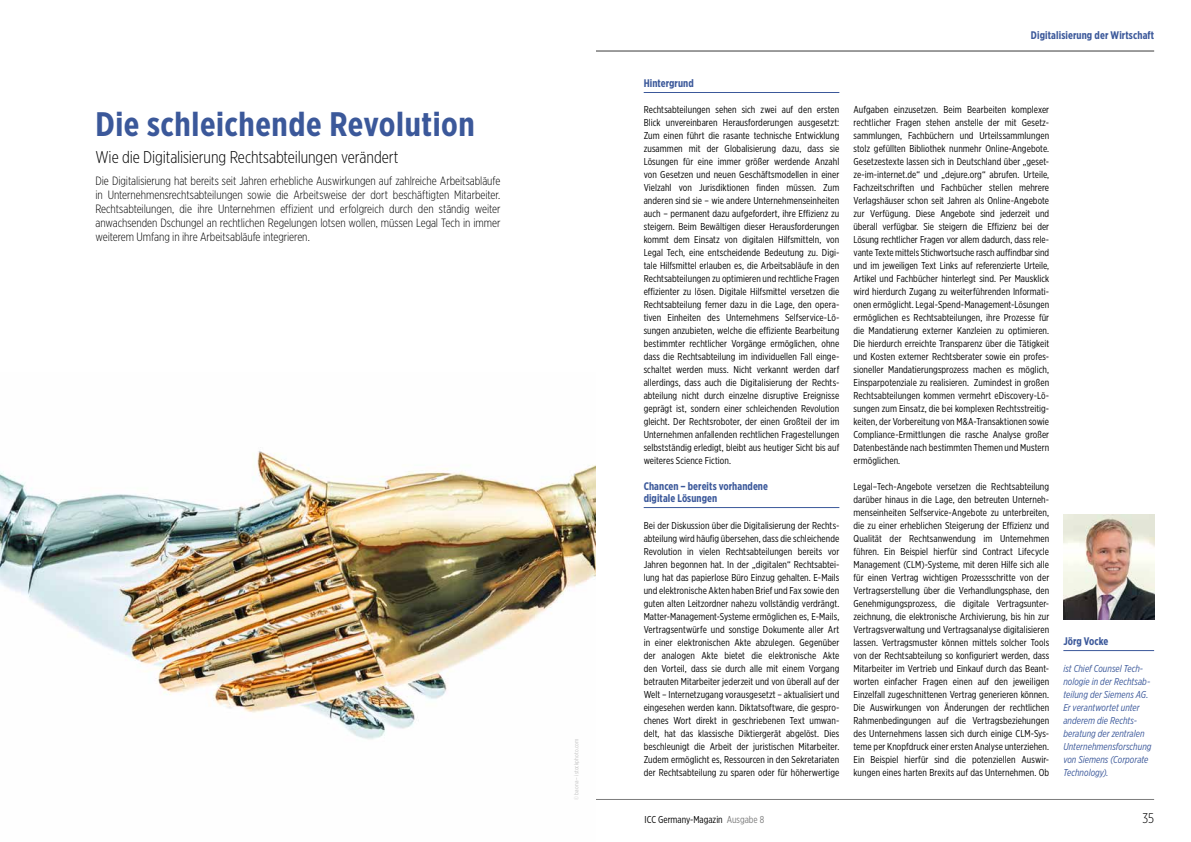
<style>
.page{position:relative;width:1191px;height:842px;background:#fff}
.page>*{position:absolute;margin:0;border:0;box-sizing:border-box;transform-origin:0 0}
.t1{font:700 34px "Gotham X Narrow";letter-spacing:.015em;color:#3b589a}
.t2{font:300 17px "Gotham X Narrow";letter-spacing:-.005em;color:#000}
.t3{font:300 14px "Gotham X Narrow";color:#000}
.t4{font:300 12px/14px "Gotham X Narrow";letter-spacing:-.005em;color:#000;text-align:justify}
.t5{font:700 11px/12px "Gotham X Narrow";letter-spacing:.01em;color:#3b589a}
.t6{font:10px/13px "Gotham X Narrow";letter-spacing:.005em;color:#000;text-align:justify}
.t7{font:italic 10px/13px "Gotham X Narrow";letter-spacing:.005em;color:#3b589a}
.t8{font:6px "Gotham X Narrow";letter-spacing:.025em;color:#c0c0c0}
.s1{font-weight:300}
.s2{color:#7c7c7c}
</style>
<div class="page">
<hr style="left:37px;top:799px;width:1117px;height:1px;background:#7c7c7c">
<hr style="left:643px;top:92px;width:196px;height:1px;background:#3b589a">
<hr style="left:643px;top:507px;width:196px;height:1px;background:#3b589a">
<hr style="left:37px;top:51px;width:1117px;height:1px;background:#7c7c7c">
<hr style="left:1063px;top:650px;width:91px;height:1px;background:#3b589a">
<img style="left:1063px;top:515px;width:91px;height:105px">
<div style="left:0;top:0;width:595px;height:842px;background:#fff"></div>
<img style="left:0;top:451px;width:595px;height:288px">
<h1 class="t1" style="left:95px;top:103px;width:381px">Die schleichende Revolution</h1>
<h2 class="t2" style="left:95px;top:147px;width:304px">Wie die Digitalisierung Rechtsabteilungen verändert</h2>
<p class="t4" style="left:95px;top:174px;width:406px">Die Digitalisierung hat bereits seit Jahren erhebliche Auswirkungen auf zahlreiche Arbeitsabläufe in Unternehmensrechtsabteilungen sowie die Arbeitsweise der dort beschäftigten Mitarbeiter.<br>Rechtsabteilungen, die ihre Unternehmen effizient und erfolgreich durch den ständig weiter anwachsenden Dschungel an rechtlichen Regelungen lotsen wollen, müssen Legal Tech in immer weiterem Umfang in ihre Arbeitsabläufe integrieren.</p>
<p class="t8" style="left:573px;top:799px;width:62px;rotate:-90deg"><span class="s1">©</span> baona – istockphoto.com</p>
<p class="t5" style="left:1031px;top:29px;width:125px">Digitalisierung der Wirtschaft</p>
<p class="t5" style="left:643px;top:77px;width:52px">Hintergrund</p>
<p class="t6" style="left:643px;top:103px;width:197px">Rechtsabteilungen sehen sich zwei auf den ersten Blick unvereinbaren Herausforderungen ausgesetzt:<br>Zum einen führt die rasante technische Entwicklung zusammen mit der Globalisierung dazu, dass sie Lösungen für eine immer größer werdende Anzahl von Gesetzen und neuen Geschäftsmodellen in einer Vielzahl von Jurisdiktionen finden müssen. Zum anderen sind sie – wie andere Unternehmenseinheiten auch – permanent dazu aufgefordert, ihre Effizienz zu steigern. Beim Bewältigen dieser Herausforderungen kommt dem Einsatz von digitalen Hilfsmitteln, von Legal Tech, eine entscheidende Bedeutung zu. Digi&shy;tale Hilfsmittel erlauben es, die Arbeitsabläufe in den Rechtsabteilungen zu optimieren und rechtliche Fragen effizienter zu lösen. Digitale Hilfsmittel versetzen die Rechtsabteilung ferner dazu in die Lage, den opera&shy;tiven Einheiten des Unternehmens Selfservice-Lö&shy;sungen anzubieten, welche die effiziente Bearbeitung bestimmter rechtlicher Vorgänge ermöglichen, ohne dass die Rechtsabteilung im individuellen Fall einge&shy;schaltet werden muss. Nicht verkannt werden darf allerdings, dass auch die Digitalisierung der Rechts&shy;abteilung nicht durch einzelne disruptive Ereignisse geprägt ist, sondern einer schleichenden Revolution gleicht. Der Rechtsroboter, der einen Großteil der im Unternehmen anfallenden rechtlichen Fragestellungen selbstständig erledigt, bleibt aus heutiger Sicht bis auf weiteres Science Fiction.</p>
<p class="t5" style="left:643px;top:480px;width:126px">Chancen – bereits vorhandene digitale Lösungen</p>
<p class="t6" style="left:643px;top:519px;width:197px">Bei der Diskussion über die Digitalisierung der Rechts&shy;abteilung wird häufig übersehen, dass die schleichende Revolution in vielen Rechtsabteilungen bereits vor Jahren begonnen hat. In der „digitalen“ Rechtsabtei&shy;lung hat das papierlose Büro Einzug gehalten. E-Mails und elektronische Akten haben Brief und Fax sowie den guten alten Leitzordner nahezu vollständig verdrängt.<br>Matter-Management-Systeme ermöglichen es, E-Mails, Vertragsentwürfe und sonstige Dokumente aller Art in einer elektronischen Akte abzulegen. Gegenüber der analogen Akte bietet die elektronische Akte den Vorteil, dass sie durch alle mit einem Vorgang betrauten Mitarbeiter jederzeit und von überall auf der Welt – Internetzugang vorausgesetzt – aktualisiert und eingesehen werden kann. Diktatsoftware, die gespro&shy;chenes Wort direkt in geschriebenen Text umwan&shy;delt, hat das klassische Diktiergerät abgelöst. Dies beschleunigt die Arbeit der juristischen Mitarbeiter.<br>Zudem ermöglicht es, Ressourcen in den Sekretariaten der Rechtsabteilung zu sparen oder für höherwertige</p>
<p class="t6" style="left:853px;top:103px;width:197px">Aufgaben einzusetzen. Beim Bearbeiten komplexer rechtlicher Fragen stehen anstelle der mit Gesetz&shy;sammlungen, Fachbüchern und Urteilssammlungen stolz gefüllten Bibliothek nunmehr Online-Angebote.<br>Gesetzestexte lassen sich in Deutschland über „geset&shy;ze-im-internet.de“ und „dejure.org“ abrufen. Urteile, Fachzeitschriften und Fachbücher stellen mehrere Verlagshäuser schon seit Jahren als Online-Angebote zur Verfügung. Diese Angebote sind jederzeit und überall verfügbar. Sie steigern die Effizienz bei der Lösung rechtlicher Fragen vor allem dadurch, dass rele&shy;vante Texte mittels Stichwortsuche rasch auffindbar sind und im jeweiligen Text Links auf referenzierte Urteile, Artikel und Fachbücher hinterlegt sind. Per Mausklick wird hierdurch Zugang zu weiterführenden Informati&shy;onen ermöglicht. Legal-Spend-Management-Lösungen ermöglichen es Rechtsabteilungen, ihre Prozesse für die Mandatierung externer Kanzleien zu optimieren.<br>Die hierdurch erreichte Transparenz über die Tätigkeit und Kosten externer Rechtsberater sowie ein profes&shy;sioneller Mandatierungsprozess machen es möglich, Einsparpotenziale zu realisieren. Zumindest in großen Rechtsabteilungen kommen vermehrt eDiscovery-Lö&shy;sungen zum Einsatz, die bei komplexen Rechtsstreitig&shy;keiten, der Vorbereitung von M&amp;A-Transaktionen sowie Compliance-Ermittlungen die rasche Analyse großer Datenbestände nach bestimmten Themen und Mustern ermöglichen.</p>
<p class="t6" style="left:853px;top:480px;width:197px">Legal–Tech-Angebote versetzen die Rechtsabteilung darüber hinaus in die Lage, den betreuten Unterneh&shy;menseinheiten Selfservice-Angebote zu unterbreiten, die zu einer erheblichen Steigerung der Effizienz und Qualität der Rechtsanwendung im Unternehmen führen. Ein Beispiel hierfür sind Contract Lifecycle Management (CLM)-Systeme, mit deren Hilfe sich alle für einen Vertrag wichtigen Prozessschritte von der Vertragserstellung über die Verhandlungsphase, den Genehmigungsprozess, die digitale Vertragsunter&shy;zeichnung, die elektronische Archivierung, bis hin zur Vertragsverwaltung und Vertragsanalyse digitalisieren lassen. Vertragsmuster können mittels solcher Tools von der Rechtsabteilung so konfiguriert werden, dass Mitarbeiter im Vertrieb und Einkauf durch das Beant&shy;worten einfacher Fragen einen auf den jeweiligen Einzelfall zugeschnittenen Vertrag generieren können.<br>Die Auswirkungen von Änderungen der rechtlichen Rahmenbedingungen auf die Vertragsbeziehungen des Unternehmens lassen sich durch einige CLM-Sys&shy;teme per Knopfdruck einer ersten Analyse unterziehen.<br>Ein Beispiel hierfür sind die potenziellen Auswir&shy;kungen eines harten Brexits auf das Unternehmen. Ob</p>
<p class="t5" style="left:1063px;top:635px;width:47px">Jörg Vocke</p>
<p class="t7" style="left:1063px;top:662px;width:90px">ist Chief Counsel Tech&shy;nologie in der Rechtsab&shy;teilung der Siemens AG.<br>Er verantwortet unter anderem die Rechts&shy;beratung der zentralen<br>Unternehmensforschung von Siemens (Corporate<br>Technology).</p>
<p class="t6" style="left:644px;top:812px;width:121px">ICC Germany-Magazin <span class="s2">Ausgabe 8</span></p>
<h3 class="t3" style="left:1142px;top:810px;width:13px">35</h3>
</div>
